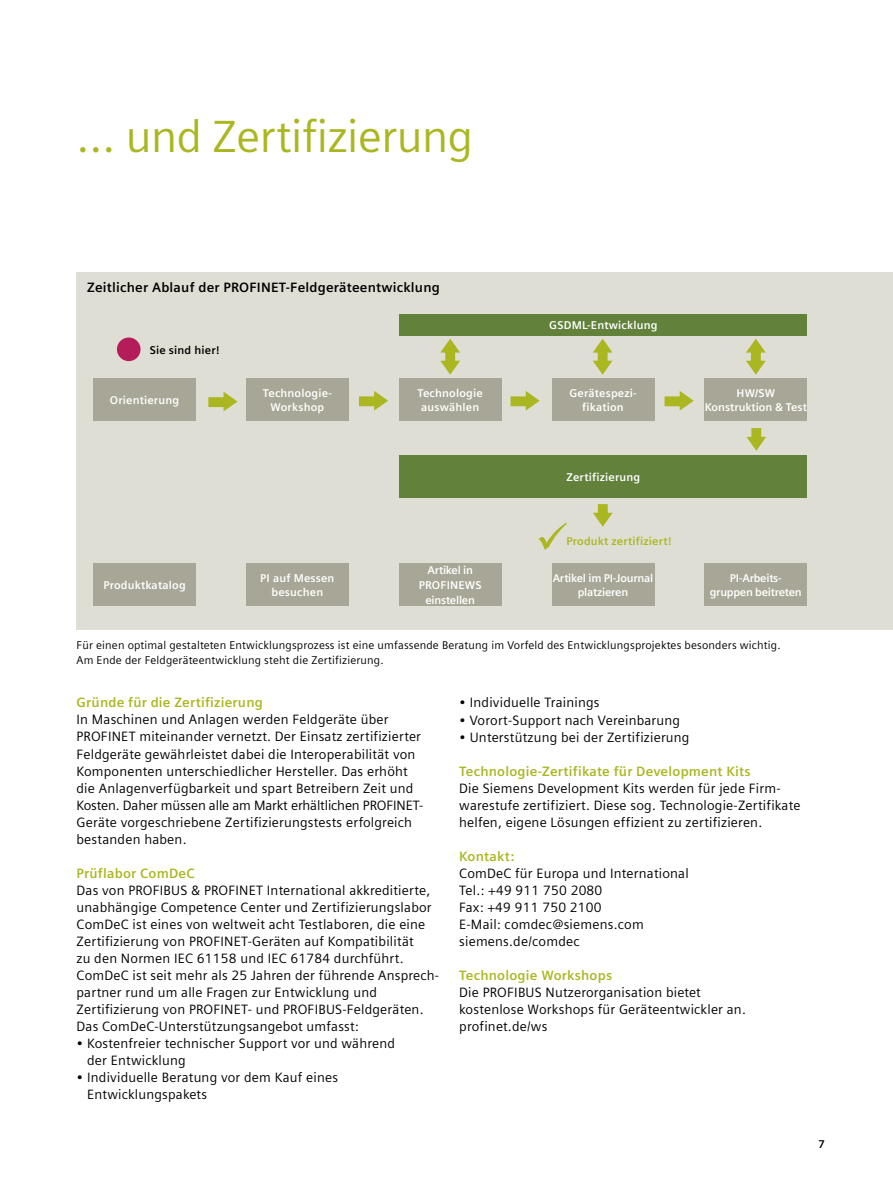
<style>
.page{position:relative;width:893px;height:1191px;background:#fff}
.page>*{position:absolute;margin:0;border:0;box-sizing:border-box;transform-origin:0 0}
.t1{font:45px "Siemens Sans Global";letter-spacing:-.01em;color:#aab721}
.t2{font:13.5px/17px "Siemens Sans Global";letter-spacing:.015em;color:#000}
.t3{font:700 13.5px "Siemens Sans Global";letter-spacing:.015em;color:#aab721}
.t4{font:700 13.5px "Siemens Sans Global";letter-spacing:.015em;color:#000}
.t5{font:11.25px/14.7px "Siemens Sans Global";letter-spacing:.015em;color:#000}
.t6{font:700 11.25px/14.7px "Siemens Sans Global";letter-spacing:.015em;color:#fff;text-align:center}
.t7{font:700 11.25px/14.7px "Siemens Sans Global";letter-spacing:-.02em;color:#fff;text-align:center}
.t8{font:700 11.25px "Siemens Sans Global";letter-spacing:.015em;color:#aab721}
.t9{font:700 11.25px "Siemens Sans Global";letter-spacing:.015em;color:#000}
</style>
<div class="page">
<div style="left:77px;top:272px;width:816px;height:357px;background:#dfded4"></div>
<div style="left:117px;top:337px;width:24px;height:24px;background:#b41d5a;border-radius:50%"></div>
<svg style="left:538px;top:523px;width:29px;height:27px"></svg>
<div style="left:208px;top:397px;width:22px;height:10px;background:#aab721"></div>
<svg style="left:224px;top:392px;width:14px;height:19px"></svg>
<div style="left:359px;top:396px;width:21px;height:10px;background:#aab721"></div>
<svg style="left:374px;top:391px;width:14px;height:19px"></svg>
<div style="left:511px;top:396px;width:21px;height:10px;background:#aab721"></div>
<svg style="left:526px;top:391px;width:14px;height:19px"></svg>
<div style="left:664px;top:396px;width:22px;height:10px;background:#aab721"></div>
<svg style="left:680px;top:391px;width:14px;height:19px"></svg>
<div style="left:598px;top:504px;width:10px;height:15px;background:#aab721"></div>
<svg style="left:593px;top:513px;width:20px;height:14px"></svg>
<div style="left:751px;top:428px;width:10px;height:15px;background:#aab721"></div>
<svg style="left:746px;top:437px;width:20px;height:14px"></svg>
<svg style="left:593px;top:338px;width:19px;height:14px"></svg>
<div style="left:598px;top:345px;width:10px;height:22px;background:#aab721"></div>
<svg style="left:593px;top:361px;width:19px;height:14px"></svg>
<svg style="left:746px;top:338px;width:20px;height:14px"></svg>
<div style="left:751px;top:345px;width:10px;height:22px;background:#aab721"></div>
<svg style="left:746px;top:361px;width:20px;height:14px"></svg>
<svg style="left:441px;top:338px;width:19px;height:14px"></svg>
<div style="left:445px;top:345px;width:10px;height:22px;background:#aab721"></div>
<svg style="left:440px;top:361px;width:20px;height:14px"></svg>
<div style="left:94px;top:378px;width:102px;height:43px;background:#a8a797"></div>
<div style="left:246px;top:378px;width:102px;height:43px;background:#a8a797"></div>
<div style="left:399px;top:378px;width:102px;height:43px;background:#a8a797"></div>
<div style="left:552px;top:378px;width:102px;height:43px;background:#a8a797"></div>
<div style="left:705px;top:378px;width:102px;height:43px;background:#a8a797"></div>
<div style="left:400px;top:455px;width:407px;height:43px;background:#62823c"></div>
<div style="left:400px;top:314px;width:407px;height:21px;background:#62823c"></div>
<div style="left:94px;top:563px;width:102px;height:43px;background:#a8a797"></div>
<div style="left:246px;top:563px;width:102px;height:43px;background:#a8a797"></div>
<div style="left:399px;top:563px;width:102px;height:43px;background:#a8a797"></div>
<div style="left:552px;top:563px;width:102px;height:43px;background:#a8a797"></div>
<div style="left:705px;top:563px;width:102px;height:43px;background:#a8a797"></div>
<h1 class="t1" style="left:77px;top:103px;width:398px">… und Zertifizierung</h1>
<p class="t4" style="left:87px;top:280px;width:354px">Zeitlicher Ablauf der PROFINET-Feldgeräteentwicklung</p>
<p class="t9" style="left:150px;top:343px;width:71px">Sie sind hier!</p>
<p class="t6" style="left:549px;top:318px;width:110px">GSDML-Entwicklung</p>
<p class="t6" style="left:110px;top:393px;width:71px">Orientierung</p>
<p class="t6" style="left:263px;top:385px;width:70px">Technologie-<br>Workshop</p>
<p class="t6" style="left:418px;top:385px;width:67px">Technologie auswählen</p>
<p class="t6" style="left:569px;top:385px;width:69px">Gerätespezi&shy;fikation</p>
<p class="t6" style="left:705px;top:385px;width:104px">HW/SW<br>Konstruktion &amp; Test</p>
<p class="t6" style="left:566px;top:470px;width:75px">Zertifizierung</p>
<p class="t8" style="left:566px;top:535px;width:107px">Produkt zertifiziert!</p>
<p class="t6" style="left:103px;top:578px;width:84px">Produktkatalog</p>
<p class="t6" style="left:260px;top:570px;width:76px">PI auf Messen besuchen</p>
<p class="t7" style="left:419px;top:563px;width:64px">Artikel in<br>PROFINEWS einstellen</p>
<p class="t7" style="left:553px;top:570px;width:102px">Artikel im PI-Journal platzieren</p>
<p class="t7" style="left:710px;top:570px;width:94px">PI-Arbeits&shy;gruppen beitreten</p>
<p class="t5" style="left:77px;top:638px;width:706px">Für einen optimal gestalteten Entwicklungsprozess ist eine umfassende Beratung im Vorfeld des Entwicklungsprojektes besonders wichtig.<br>Am Ende der Feldgeräteentwicklung steht die Zertifizierung.</p>
<p class="t3" style="left:77px;top:695px;width:188px">Gründe für die Zertifizierung</p>
<p class="t2" style="left:77px;top:712px;width:348px">In Maschinen und Anlagen werden Feldgeräte über PROFINET miteinander vernetzt. Der Einsatz zertifizierter Feldgeräte gewährleistet dabei die Interoperabilität von Komponenten unterschiedlicher Hersteller. Das erhöht die Anlagenverfügbarkeit und spart Betreibern Zeit und Kosten. Daher müssen alle am Markt erhältlichen PROFINET-Geräte vorgeschriebene Zertifizierungstests erfolgreich bestanden haben.</p>
<p class="t3" style="left:77px;top:865px;width:120px">Prüflabor ComDeC</p>
<p class="t2" style="left:77px;top:882px;width:364px">Das von PROFIBUS &amp; PROFINET International akkreditierte, unabhängige Competence Center und Zertifizierungslabor ComDeC ist eines von weltweit acht Testlaboren, die eine Zertifizierung von PROFINET-Geräten auf Kompatibilität<br>zu den Normen IEC 61158 und IEC 61784 durchführt.<br>ComDeC ist seit mehr als 25 Jahren der führende Ansprech&shy;partner rund um alle Fragen zur Entwicklung und Zertifizierung von PROFINET- und PROFIBUS-Feldgeräten.<br>Das ComDeC-Unterstützungsangebot umfasst:</p>
<p class="t2" style="left:87px;top:1035px;width:309px;text-indent:-11px">• Kostenfreier technischer Support vor und während der Entwicklung</p>
<p class="t2" style="left:87px;top:1069px;width:252px;text-indent:-11px">• Individuelle Beratung vor dem Kauf eines<br>Entwicklungspakets</p>
<p class="t2" style="left:459px;top:695px;width:142px">• Individuelle Trainings</p>
<p class="t2" style="left:459px;top:712px;width:222px">• Vorort-Support nach Vereinbarung</p>
<p class="t2" style="left:459px;top:729px;width:232px">• Unterstützung bei der Zertifizierung</p>
<p class="t3" style="left:459px;top:763px;width:293px">Technologie-Zertifikate für Development Kits</p>
<p class="t2" style="left:459px;top:780px;width:343px">Die Siemens Development Kits werden für jede Firm&shy;warestufe zertifiziert. Diese sog. Technologie-Zertifikate helfen, eigene Lösungen effizient zu zertifizieren.</p>
<p class="t3" style="left:459px;top:848px;width:57px">Kontakt:</p>
<p class="t2" style="left:459px;top:865px;width:231px">ComDeC für Europa und International<br>Tel.: +49 911 750 2080<br>Fax: +49 911 750 2100<br>E-Mail: comdec@siemens.com siemens.de/comdec</p>
<p class="t3" style="left:459px;top:967px;width:154px">Technologie Workshops</p>
<p class="t2" style="left:459px;top:984px;width:288px">Die PROFIBUS Nutzerorganisation bietet kostenlose Workshops für Geräteentwickler an. profinet.de/ws</p>
<p class="t9" style="left:818px;top:1137px;width:8px">7</p>
</div>
